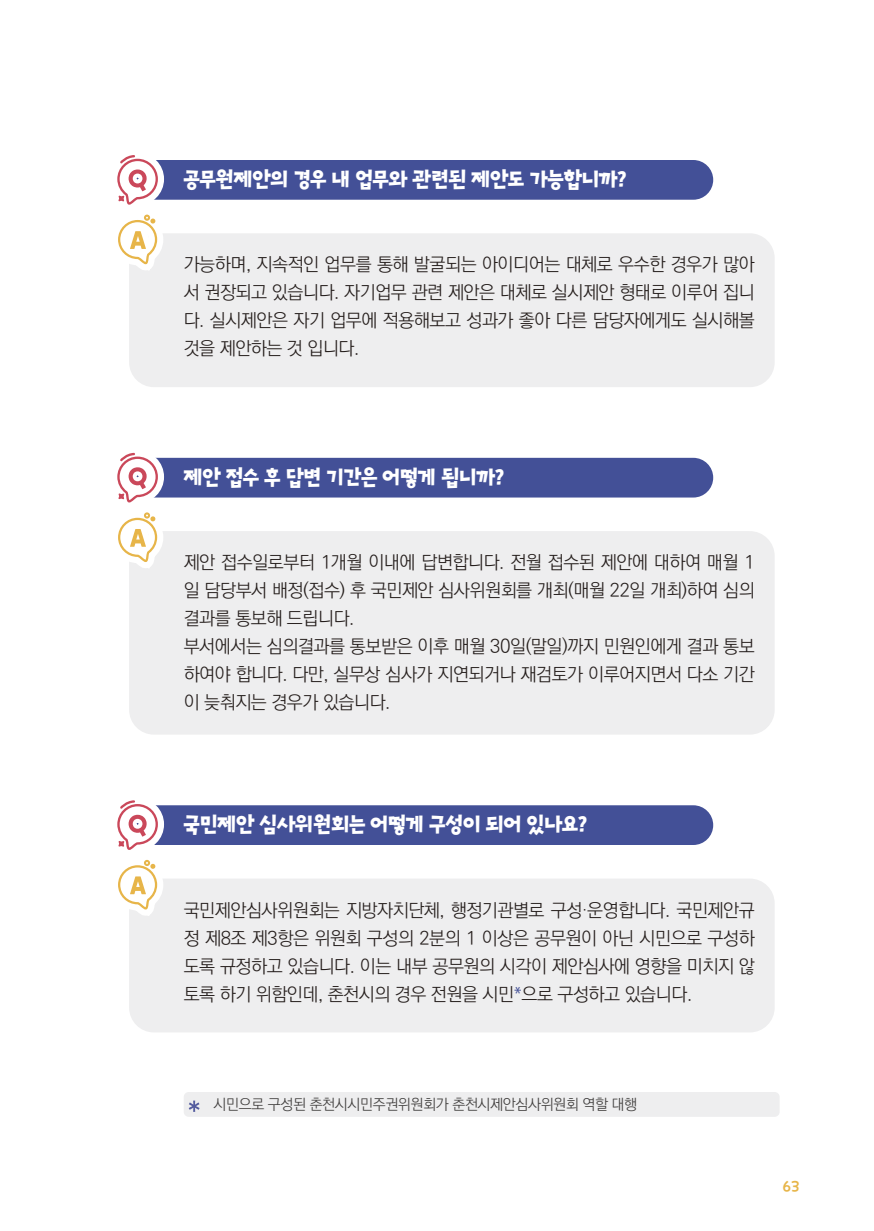
<style>
.page{position:relative;width:874px;height:1231px;background:#fff}
.page>*{position:absolute;margin:0;border:0;box-sizing:border-box;transform-origin:0 0}
.t1{font:21px "DX Childsdrawing KS Cpc EUC H";letter-spacing:-.025em;color:#fff}
.t2{font:300 18.38px/28px "Ko Pub World Dotum";letter-spacing:-.025em;color:#251e1c;text-align:justify}
.t3{font:300 14.88px "Ko Pub World Dotum";letter-spacing:-.025em;color:#3f3d3c}
.t4{font:14px "Cookie Run OTF";color:#e7b549}
.s1{color:#435097}
</style>
<div class="page">
<div style="left:184px;top:1091px;width:595px;height:25px;background:#eeeeef;border-radius:5px"></div>
<svg style="left:189px;top:1100px;width:10px;height:11px"></svg>
<div style="left:129px;top:233px;width:645px;height:154px;background:#eeeeef;border-radius:25px"></div>
<div style="left:117px;top:160px;width:595px;height:40px;background:#435097;border-radius:20px"></div>
<svg style="left:117px;top:155px;width:53px;height:115px"></svg>
<div style="left:129px;top:531px;width:645px;height:203px;background:#eeeeef;border-radius:25px"></div>
<div style="left:117px;top:458px;width:595px;height:39px;background:#435097;border-radius:20px"></div>
<svg style="left:117px;top:452px;width:53px;height:116px"></svg>
<div style="left:129px;top:878px;width:645px;height:154px;background:#eeeeef;border-radius:25px"></div>
<div style="left:117px;top:805px;width:595px;height:39px;background:#435097;border-radius:20px"></div>
<svg style="left:117px;top:800px;width:53px;height:116px"></svg>
<p class="t1" style="left:183px;top:168px;width:444px">공무원제안의 경우 내 업무와 관련된 제안도 가능합니까?</p>
<p class="t2" style="left:184px;top:251px;width:572px">가능하며, 지속적인 업무를 통해 발굴되는 아이디어는 대체로 우수한 경우가 많아 서 권장되고 있습니다. 자기업무 관련 제안은 대체로 실시제안 형태로 이루어 집니 다. 실시제안은 자기 업무에 적용해보고 성과가 좋아 다른 담당자에게도 실시해볼 것을 제안하는 것 입니다.</p>
<p class="t1" style="left:183px;top:466px;width:322px">제안 접수 후 답변 기간은 어떻게 됩니까?</p>
<p class="t2" style="left:184px;top:549px;width:572px;text-align:left">제안 접수일로부터 1개월 이내에 답변합니다. 전월 접수된 제안에 대하여 매월 1 일 담당부서 배정(접수) 후 국민제안 심사위원회를 개최(매월 22일 개최)하여 심의 결과를 통보해 드립니다.<br>부서에서는 심의결과를 통보받은 이후 매월 30일(말일)까지 민원인에게 결과 통보 하여야 합니다. 다만, 실무상 심사가 지연되거나 재검토가 이루어지면서 다소 기간 이 늦춰지는 경우가 있습니다.</p>
<p class="t1" style="left:183px;top:813px;width:405px">국민제안 심사위원회는 어떻게 구성이 되어 있나요?</p>
<p class="t2" style="left:184px;top:896px;width:572px">국민제안심사위원회는 지방자치단체, 행정기관별로 구성·운영합니다. 국민제안규 정 제8조 제3항은 위원회 구성의 2분의 1 이상은 공무원이 아닌 시민으로 구성하 도록 규정하고 있습니다. 이는 내부 공무원의 시각이 제안심사에 영향을 미치지 않 토록 하기 위함인데, 춘천시의 경우 전원을 시민<span class="s1">*</span>으로 구성하고 있습니다.</p>
<p class="t3" style="left:213px;top:1093px;width:425px">시민으로 구성된 춘천시시민주권위원회가 춘천시제안심사위원회 역할 대행</p>
<p class="t4" style="left:782px;top:1176px;width:18px">63</p>
</div>
